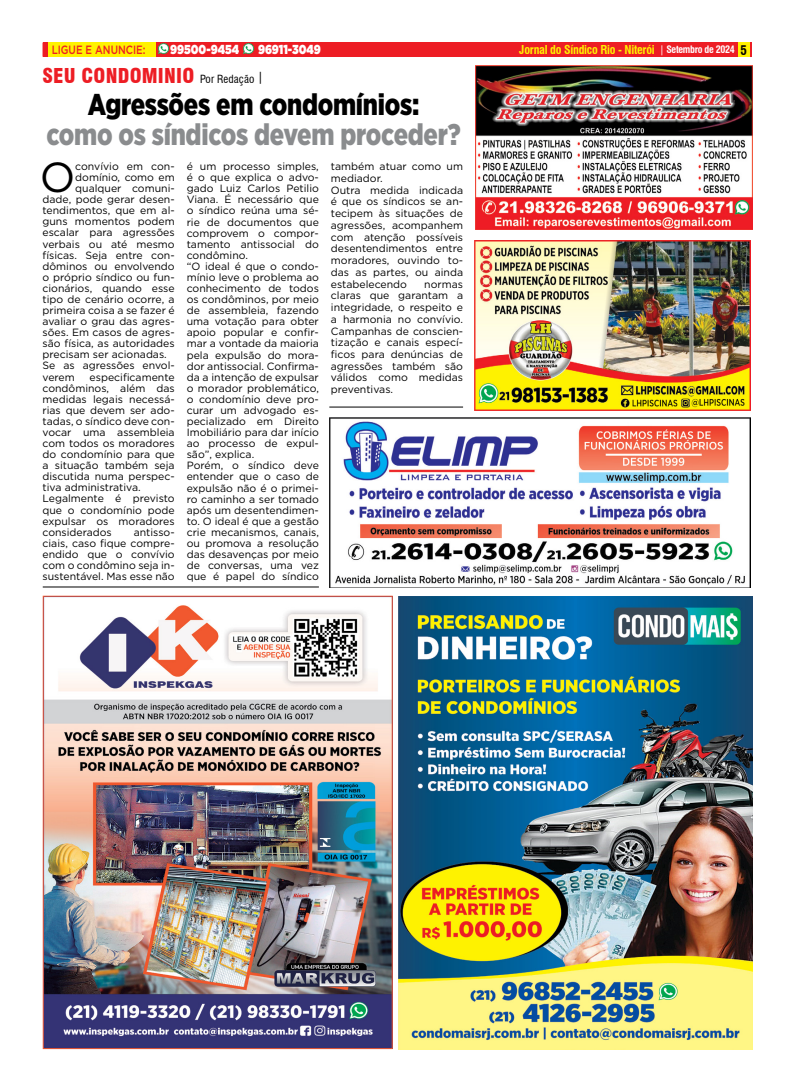
<style>
.page{position:relative;width:794px;height:1092px;background:#fff}
.page>*{position:absolute;margin:0;border:0;box-sizing:border-box;transform-origin:0 0}
.t1{font:41.9px "Gotham";color:#000}
.t2{font:900 30px "Gotham Narrow";letter-spacing:-.01em;color:#8a8c8e;scale:.9 1}
.t3{font:900 30px "Gotham Narrow";letter-spacing:-.01em;color:#000;scale:.9 1}
.t4{font:900 condensed 20px "Swiss 721 BT";letter-spacing:.01em;color:#ed1d24}
.t5{font:900 13px "Gotham";color:#fff;scale:.82 1}
.t6{font:700 condensed 12px "Swiss 721 BT";letter-spacing:-.02em;color:#fff200}
.t7{font:500 12px "Gotham";color:#ed1d24;scale:.82 1}
.t8{font:10.5px/11.1px "Gotham";color:#000}
.s1{font-weight:400;font-size:11px;color:#000}
.s2{font-weight:400;font-size:12px;color:#000}
.s3{font-weight:400;font-size:10px;color:#fff}
.s4{font-size:10px;color:#fff}
.s5{font-size:13px;color:#000}
</style>
<div class="page">
<hr style="left:43px;top:586px;width:276px;height:1px;background:#000">
<hr style="left:329px;top:407px;width:134px;height:1px;background:#000">
<img style="left:45px;top:597px;width:346px;height:449px">
<div style="left:43px;top:595px;width:350px;height:453px;border:1px solid #ef582e"></div>
<img style="left:398px;top:596px;width:354px;height:453px">
<img style="left:475px;top:240px;width:275px;height:170px">
<div style="left:43px;top:43px;width:708px;height:14px;background:#ed1d24"></div>
<div style="left:738px;top:43px;width:12px;height:14px;background:#fff200"></div>
<div style="left:48px;top:43px;width:108px;height:14px;background:#fff200"></div>
<svg style="left:158px;top:43px;width:12px;height:12px"></svg>
<svg style="left:243px;top:43px;width:12px;height:12px"></svg>
<img style="left:329px;top:417px;width:422px;height:170px">
<img style="left:476px;top:66px;width:276px;height:163px">
<p class="t7" style="left:52px;top:42px;width:116px">LIGUE E ANUNCIE:</p>
<p class="t5" style="left:170px;top:42px;width:86px">99500-9454</p>
<p class="t5" style="left:258px;top:42px;width:78px">96911-3049</p>
<h3 class="t4" style="left:43px;top:64px;width:222px">SEU CONDOMINIO <span class="s1">Por Redação</span> <span class="s2">|</span></h3>
<h2 class="t3" style="left:88px;top:84px;width:370px">Agressões em condomínios:</h2>
<h2 class="t2" style="left:46px;top:115px;width:462px">como os síndicos devem proceder?</h2>
<h1 class="t1" style="left:40px;top:150px;width:37px">O</h1>
<p class="t8" style="left:75px;top:160px;width:101px">convívio em con-</p>
<p class="t8" style="left:75px;top:171px;width:101px">domínio, como em</p>
<p class="t8" style="left:75px;top:182px;width:101px">qualquer comuni-</p>
<p class="t8" style="left:43px;top:194px;width:134px">dade, pode gerar desen-</p>
<p class="t8" style="left:43px;top:205px;width:134px">tendimentos, que em al-</p>
<p class="t8" style="left:43px;top:216px;width:134px">guns momentos podem</p>
<p class="t8" style="left:43px;top:227px;width:134px">escalar para agressões</p>
<p class="t8" style="left:43px;top:238px;width:134px">verbais ou até mesmo</p>
<p class="t8" style="left:43px;top:249px;width:134px">físicas. Seja entre con-</p>
<p class="t8" style="left:43px;top:260px;width:134px">dôminos ou envolvendo</p>
<p class="t8" style="left:43px;top:271px;width:134px">o próprio síndico ou fun-</p>
<p class="t8" style="left:43px;top:282px;width:134px">cionários, quando esse</p>
<p class="t8" style="left:43px;top:293px;width:134px">tipo de cenário ocorre, a</p>
<p class="t8" style="left:43px;top:304px;width:134px">primeira coisa a se fazer é</p>
<p class="t8" style="left:43px;top:315px;width:134px">avaliar o grau das agres-</p>
<p class="t8" style="left:43px;top:327px;width:134px">sões. Em casos de agres-</p>
<p class="t8" style="left:43px;top:338px;width:134px">são física, as autoridades</p>
<p class="t8" style="left:43px;top:349px;width:126px">precisam ser acionadas.</p>
<p class="t8" style="left:43px;top:360px;width:134px">Se as agressões envol-</p>
<p class="t8" style="left:43px;top:371px;width:34px">verem</p>
<p class="t8" style="left:43px;top:371px;width:134px;text-indent:47px">especificamente condôminos, além das medidas legais necessá&shy;rias que devem ser ado&shy;tadas, o síndico deve con&shy;vocar uma assembleia com todos os moradores do condomínio para que a situação também seja discutida numa perspec&shy;tiva administrativa.<br>Legalmente é previsto que o condomínio pode expulsar os moradores considerados</p>
<p class="t8" style="left:43px;top:526px;width:134px;text-align:justify;text-indent:91px">antisso&shy;ciais, caso fique compre&shy;endido que o convívio com o condômino seja in&shy;sustentável. Mas esse não</p>
<p class="t8" style="left:187px;top:160px;width:134px">é um processo simples, é o que explica o advo&shy;gado Luiz Carlos Petilio<br>Viana. É necessário que o síndico reúna uma sé&shy;rie de documentos que comprovem o compor&shy;tamento antissocial do condômino.<br>“O ideal é que o condo&shy;mínio leve o problema ao conhecimento de todos os condôminos, por meio de assembleia, fazendo uma votação para obter apoio popular e confir&shy;mar a vontade da maioria pela expulsão do mora&shy;dor antissocial. Confirma&shy;da a intenção de expulsar o morador problemático, o condomínio deve pro&shy;curar um advogado es&shy;pecializado em Direito<br>Imobiliário para dar início ao processo de expul&shy;são”, explica.<br>Porém, o síndico deve entender que o caso de expulsão não é o primei&shy;ro caminho a ser tomado após um desentendimen&shy;to. O ideal é que a gestão crie mecanismos, canais, ou promova a resolução das desavenças por meio de conversas, uma vez que é papel do síndico</p>
<p class="t8" style="left:331px;top:160px;width:134px;line-height:11.7px">também atuar como um mediador.<br>Outra medida indicada é que os síndicos se an&shy;tecipem às situações de agressões, acompanhem com atenção possíveis desentendimentos entre moradores, ouvindo to&shy;das as partes, ou ainda estabelecendo</p>
<p class="t8" style="left:331px;top:278px;width:134px;line-height:11.7px;text-align:justify;text-indent:93px">normas claras que garantam a integridade, o respeito e a harmonia no convívio.<br>Campanhas de conscien&shy;tização e canais especí&shy;ficos para denúncias de agressões também são válidos como medidas preventivas.</p>
<p class="t6" style="left:519px;top:43px;width:229px">Jornal do Síndico Rio - Niterói <span class="s3">|</span> <span class="s4">Setembro de 2024</span> <span class="s5">5</span></p>
</div>
